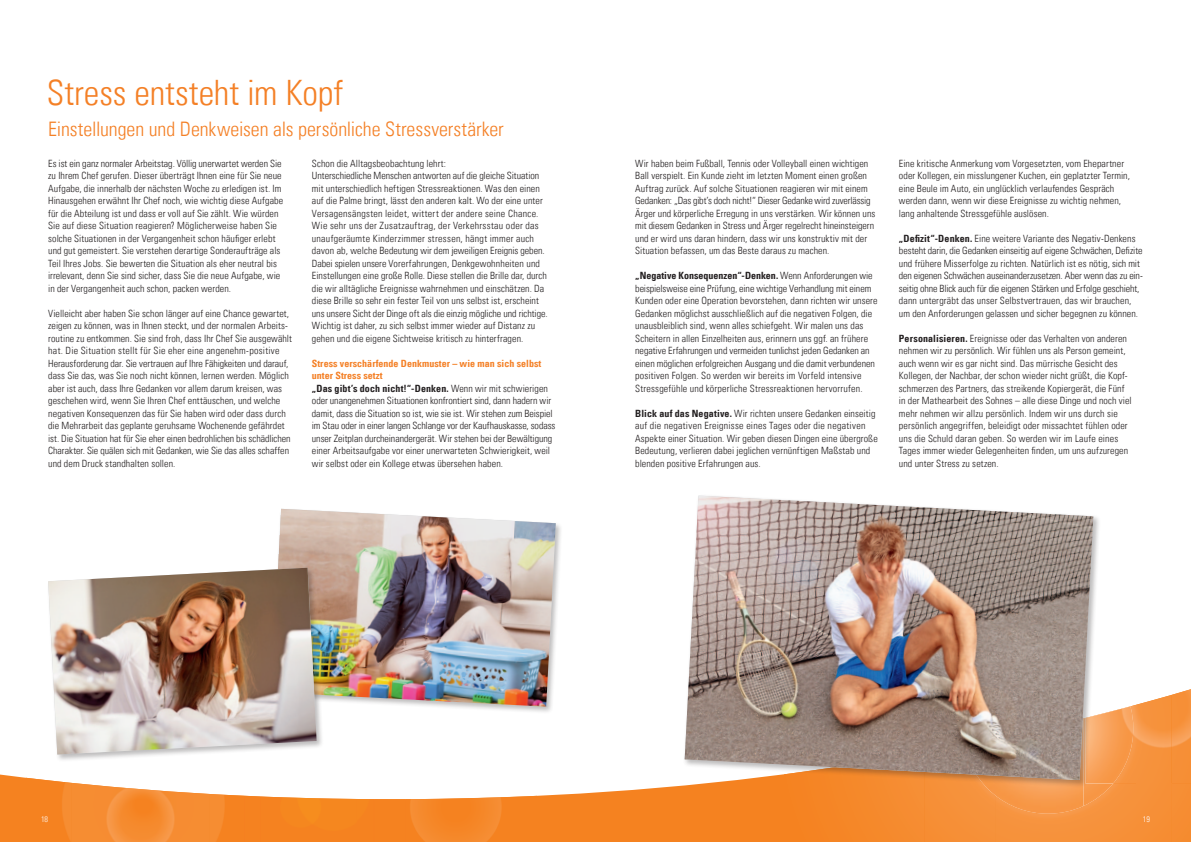
<style>
.page{position:relative;width:1191px;height:842px;background:#fff}
.page>*{position:absolute;margin:0;border:0;box-sizing:border-box;transform-origin:0 0}
.t1{font:35px "Univers Com 47 Light Cond";color:#f48026}
.t2{font:20px "Univers Com 47 Light Cond";letter-spacing:-.005em;color:#f48026}
.t3{font:10px/12.5px "Univers Com 47 Light Cond";letter-spacing:.005em;color:#231f20}
.t4{font:10px/12.5px "Univers Com 67 Bold Cond";letter-spacing:.005em;color:#f48026}
.t5{font:10px "Univers Com 67 Bold Cond";color:#231f20}
.t6{font:8px "Univers Com 47 Light Cond";color:#fff}
.s1{color:#231f20}
.s2{font-family:"Univers Com 47 Light Cond";color:#231f20}
.s3{font-family:"Univers Com 47 Light Cond"}
.s4{font-family:"Univers Com 67 Bold Cond"}
</style>
<div class="page">
<svg style="left:0;top:774px;width:784px;height:68px;fill:#f58220"></svg>
<svg style="left:784px;top:783px;width:407px;height:59px;background:#f5882a"></svg>
<div style="left:924px;top:787px;width:71px;height:55px;background:#f69037"></div>
<div style="left:995px;top:783px;width:176px;height:59px;background:#f6923b"></div>
<img style="left:964px;top:787px;width:119px;height:27px">
<img style="left:1083px;top:783px;width:30px;height:23px">
<img style="left:1171px;top:689px;width:20px;height:94px">
<img style="left:1132px;top:695px;width:39px;height:88px">
<img style="left:1100px;top:706px;width:33px;height:77px">
<img style="left:26px;top:778px;width:45px;height:64px">
<img style="left:210px;top:794px;width:34px;height:48px">
<img style="left:405px;top:796px;width:132px;height:46px">
<img style="left:71px;top:783px;width:139px;height:59px">
<img style="left:244px;top:796px;width:113px;height:46px">
<div style="left:357px;top:799px;width:48px;height:43px;background:#f58220"></div>
<img style="left:261px;top:796px;width:1px;height:46px">
<div style="left:270px;top:507px;width:293px;height:207px;background:#231f20;opacity:.3"></div>
<img style="left:271px;top:509px;width:285px;height:198px">
<div style="left:683px;top:494px;width:417px;height:293px;background:#231f20;opacity:.3"></div>
<img style="left:684px;top:496px;width:409px;height:284px">
<div style="left:47px;top:566px;width:277px;height:196px;background:#231f20;opacity:.3"></div>
<img style="left:48px;top:568px;width:269px;height:186px">
<h1 class="t1" style="left:47px;top:71px;width:298px">Stress entsteht im Kopf</h1>
<h2 class="t2" style="left:48px;top:117px;width:457px">Einstellungen und Denkweisen als persönliche Stressverstärker</h2>
<p class="t3" style="left:48px;top:157px;width:236px">Es ist ein ganz normaler Arbeitstag. Völlig unerwartet werden Sie zu Ihrem Chef gerufen. Dieser überträgt Ihnen eine für Sie neue Aufgabe, die innerhalb der nächsten Woche zu erledigen ist. Im Hinausgehen erwähnt Ihr Chef noch, wie wichtig diese Aufgabe für die Abteilung ist und dass er voll auf Sie zählt. Wie würden Sie auf diese Situation reagieren? Möglicherweise haben Sie solche Situationen in der Vergangenheit schon häufiger erlebt und gut gemeistert. Sie verstehen derartige Sonderaufträge als Teil Ihres Jobs. Sie bewerten die Situation als eher neutral bis irrelevant, denn Sie sind sicher, dass Sie die neue Aufgabe, wie in der Vergangenheit auch schon, packen werden.</p>
<p class="t3" style="left:48px;top:307px;width:245px">Vielleicht aber haben Sie schon länger auf eine Chance gewartet, zeigen zu können, was in Ihnen steckt, und der normalen Arbeits&shy;routine zu entkommen. Sie sind froh, dass Ihr Chef Sie ausgewählt hat. Die Situation stellt für Sie eher eine angenehm-positive Herausforderung dar. Sie vertrauen auf Ihre Fähigkeiten und darauf, dass Sie das, was Sie noch nicht können, lernen werden. Möglich aber ist auch, dass Ihre Gedanken vor allem darum kreisen, was geschehen wird, wenn Sie Ihren Chef enttäuschen, und welche negativen Konsequenzen das für Sie haben wird oder dass durch die Mehrarbeit das geplante geruhsame Wochenende gefährdet ist. Die Situation hat für Sie eher einen bedrohlichen bis schädlichen Charakter. Sie quälen sich mit Gedanken, wie Sie das alles schaffen und dem Druck standhalten sollen.</p>
<p class="t3" style="left:312px;top:157px;width:236px">Schon die Alltagsbeobachtung lehrt:<br>Unterschiedliche Menschen antworten auf die gleiche Situation mit unterschiedlich heftigen Stressreaktionen. Was den einen auf die Palme bringt, lässt den anderen kalt. Wo der eine unter Versagensängsten leidet, wittert der andere seine Chance.<br>Wie sehr uns der Zusatzauftrag, der Verkehrsstau oder das unaufgeräumte Kinderzimmer stressen, hängt immer auch davon ab, welche Bedeutung wir dem jeweiligen Ereignis geben.<br>Dabei spielen unsere Vorerfahrungen, Denkgewohnheiten und Einstellungen eine große Rolle. Diese stellen die Brille dar, durch die wir alltägliche Ereignisse wahrnehmen und einschätzen. Da diese Brille so sehr ein fester Teil von uns selbst ist, erscheint uns unsere Sicht der Dinge oft als die einzig mögliche und richtige.<br>Wichtig ist daher, zu sich selbst immer wieder auf Distanz zu gehen und die eigene Sichtweise kritisch zu hinterfragen.</p>
<p class="t4" style="left:312px;top:357px;width:237px">Stress verschärfende Denkmuster – wie man sich selbst unter Stress setzt<br><span class="s1">„Das gibt’s doch nicht!“-Denken.</span> <span class="s2">Wenn wir mit schwierigen</span></p>
<p class="t3" style="left:312px;top:395px;width:245px">oder unangenehmen Situationen konfrontiert sind, dann hadern wir damit, dass die Situation so ist, wie sie ist. Wir stehen zum Beispiel im Stau oder in einer langen Schlange vor der Kaufhauskasse, sodass unser Zeitplan durcheinandergerät. Wir stehen bei der Bewältigung einer Arbeitsaufgabe vor einer unerwarteten Schwierigkeit, weil wir selbst oder ein Kollege etwas übersehen haben.</p>
<p class="t3" style="left:635px;top:157px;width:242px">Wir haben beim Fußball, Tennis oder Volleyball einen wichtigen Ball verspielt. Ein Kunde zieht im letzten Moment einen großen Auftrag zurück. Auf solche Situationen reagieren wir mit einem Gedanken: „Das gibt’s doch nicht!“ Dieser Gedanke wird zuverlässig Ärger und körperliche Erregung in uns verstärken. Wir können uns mit diesem Gedanken in Stress und Ärger regelrecht hineinsteigern und er wird uns daran hindern, dass wir uns konstruktiv mit der Situation befassen, um das Beste daraus zu machen.</p>
<p class="t5" style="left:635px;top:270px;width:239px">„Negative Konsequenzen“-Denken. <span class="s3">Wenn Anforderungen wie</span></p>
<p class="t3" style="left:635px;top:282px;width:244px">beispielsweise eine Prüfung, eine wichtige Verhandlung mit einem Kunden oder eine Operation bevorstehen, dann richten wir unsere Gedanken möglichst ausschließlich auf die negativen Folgen, die unausbleiblich sind, wenn alles schiefgeht. Wir malen uns das Scheitern in allen Einzelheiten aus, erinnern uns ggf. an frühere negative Erfahrungen und vermeiden tunlichst jeden Gedanken an einen möglichen erfolgreichen Ausgang und die damit verbundenen positiven Folgen. So werden wir bereits im Vorfeld intensive Stressgefühle und körperliche Stressreaktionen hervorrufen.</p>
<p class="t3" style="left:635px;top:407px;width:244px"><span class="s4">Blick auf das Negative.</span> Wir richten unsere Gedanken einseitig auf die negativen Ereignisse eines Tages oder die negativen Aspekte einer Situation. Wir geben diesen Dingen eine übergroße Bedeutung, verlieren dabei jeglichen vernünftigen Maßstab und blenden positive Erfahrungen aus.</p>
<p class="t3" style="left:899px;top:157px;width:232px">Eine kritische Anmerkung vom Vorgesetzten, vom Ehepartner oder Kollegen, ein misslungener Kuchen, ein geplatzter Termin, eine Beule im Auto, ein unglücklich verlaufendes Gespräch werden dann, wenn wir diese Ereignisse zu wichtig nehmen, lang anhaltende Stressgefühle auslösen.</p>
<p class="t3" style="left:899px;top:232px;width:245px"><span class="s4">„Defizit“-Denken.</span> Eine weitere Variante des Negativ-Denkens besteht darin, die Gedanken einseitig auf eigene Schwächen, Defizite und frühere Misserfolge zu richten. Natürlich ist es nötig, sich mit den eigenen Schwächen auseinanderzusetzen. Aber wenn das zu ein&shy;seitig ohne Blick auch für die eigenen Stärken und Erfolge geschieht, dann untergräbt das unser Selbstvertrauen, das wir brauchen, um den Anforderungen gelassen und sicher begegnen zu können.</p>
<p class="t3" style="left:899px;top:332px;width:234px"><span class="s4">Personalisieren.</span> Ereignisse oder das Verhalten von anderen nehmen wir zu persönlich. Wir fühlen uns als Person gemeint, auch wenn wir es gar nicht sind. Das mürrische Gesicht des Kollegen, der Nachbar, der schon wieder nicht grüßt, die Kopf&shy;schmerzen des Partners, das streikende Kopiergerät, die Fünf in der Mathearbeit des Sohnes – alle diese Dinge und noch viel mehr nehmen wir allzu persönlich. Indem wir uns durch sie persönlich angegriffen, beleidigt oder missachtet fühlen oder uns die Schuld daran geben. So werden wir im Laufe eines Tages immer wieder Gelegenheiten finden, um uns aufzuregen und unter Stress zu setzen.</p>
<p class="t6" style="left:41px;top:815px;width:9px">18</p>
<p class="t6" style="left:1142px;top:815px;width:9px">19</p>
</div>
